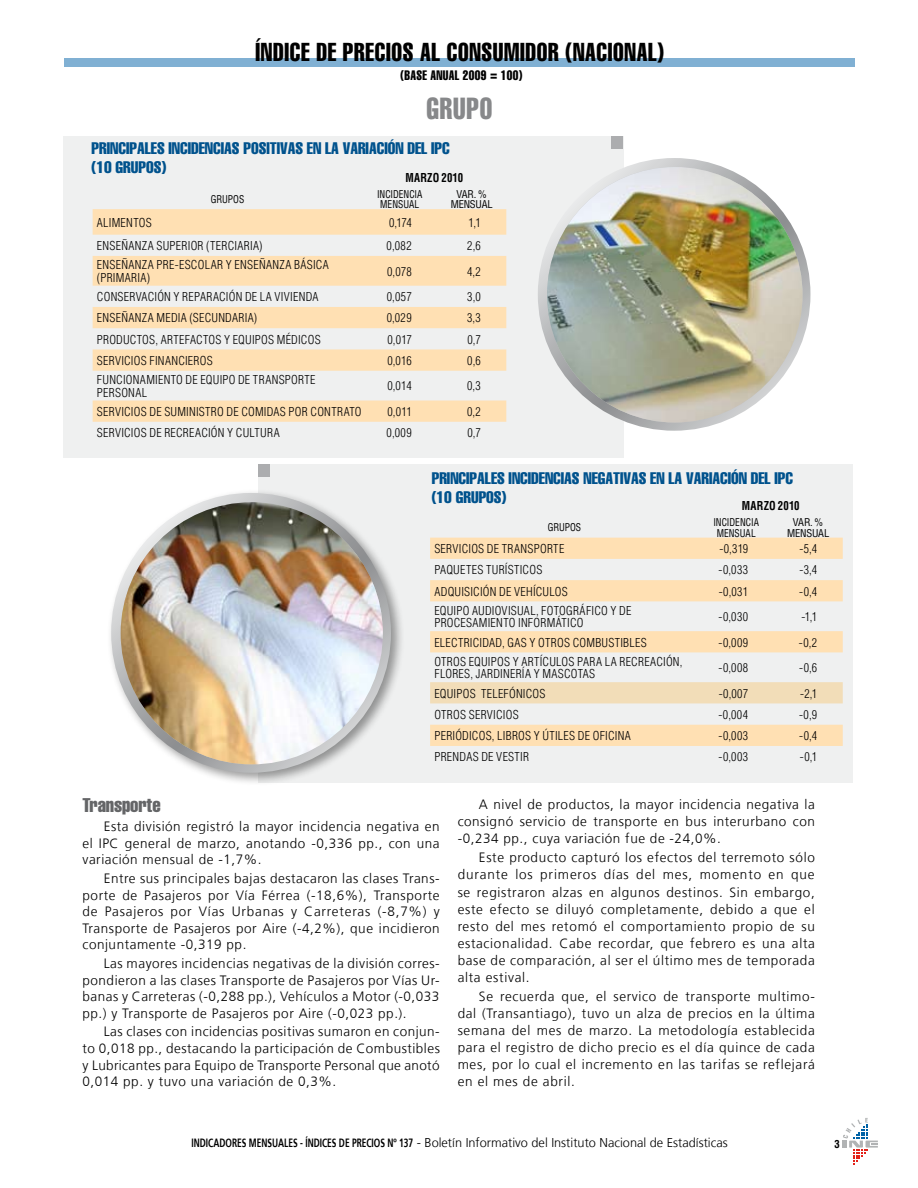
<style>
.page{position:relative;width:918px;height:1188px;background:#fff}
.page>*{position:absolute;margin:0;border:0;box-sizing:border-box;transform-origin:0 0}
.t1{font:extra-condensed 30px "Helvetica";color:#87888a;scale:.9 1}
.t2{font:extra-condensed 25.5px "Helvetica";color:#000;scale:.9 1}
.t3{font:extra-condensed 19.5px "Helvetica";letter-spacing:-.01em;color:#646567}
.t4{font:extra-condensed 16.5px "Helvetica";color:#00528d}
.t5{font:300 13.5px/17.1px "Frutiger";letter-spacing:.04em;color:#000;text-align:justify}
.t6{font:extra-condensed 13.5px "Helvetica";letter-spacing:.03em;color:#000;scale:.9 1}
.t7{font:300 12.75px "Frutiger";color:#000}
.t8{font:300 condensed 12px/12.8px "Helvetica";letter-spacing:.02em;color:#000}
.t9{font:700 condensed 12px "Helvetica";letter-spacing:.015em;color:#000;scale:.9 1}
.t10{font:700 condensed 10.8px "Helvetica";color:#000}
.t11{font:condensed 10.5px/10.5px "Helvetica";letter-spacing:-.01em;color:#000;text-align:center;scale:.9 1}
.t12{font:condensed 10.5px/10.5px "Helvetica";letter-spacing:-.01em;color:#000;text-align:center}
.s1{font-weight:700;font-size:12px}
</style>
<div class="page">
<svg style="left:842px;top:1118px;width:36px;height:46px"></svg>
<div style="left:63px;top:136px;width:561px;height:321px;background:#eceded"></div>
<div style="left:258px;top:464px;width:595px;height:319px;background:#eceded"></div>
<div style="left:611px;top:136px;width:12px;height:13px;background:#acadaf"></div>
<div style="left:258px;top:464px;width:12px;height:13px;background:#acadaf"></div>
<svg style="left:93px;top:209px;width:413px;height:213px;fill:#ffe0b3"></svg>
<svg style="left:430px;top:538px;width:413px;height:208px"></svg>
<div style="left:430px;top:682px;width:413px;height:21px;background:#f2ddb8"></div>
<div style="left:64px;top:58px;width:791px;height:8px;background:#80b0d3"></div>
<svg style="left:538px;top:158px;width:272px;height:273px"></svg>
<img style="left:547px;top:167px;width:256px;height:256px;border-radius:128px">
<div style="left:106px;top:488px;width:298px;height:298px;background:#000;opacity:.4"></div>
<svg style="left:111px;top:493px;width:280px;height:280px"></svg>
<img style="left:121px;top:502px;width:262px;height:262px;border-radius:131px">
<h2 class="t2" style="left:256px;top:35px;width:11px">ÍNDICE</h2>
<h2 class="t2" style="left:316px;top:35px;width:42px">DE PRECIOS</h2>
<h2 class="t2" style="left:420px;top:35px;width:43px">AL CONSUMIDOR</h2>
<h2 class="t2" style="left:566px;top:35px;width:21px">(NACIONAL</h2>
<h2 class="t2" style="left:657px;top:35px;width:9px">)</h2>
<p class="t6" style="left:400px;top:67px;width:41px">(BASE ANUAL</p>
<p class="t6" style="left:463px;top:67px;width:68px">2009 = 100)</p>
<h1 class="t1" style="left:426px;top:90px;width:31px">GRUPO</h1>
<p class="t4" style="left:92px;top:138px;width:8px">PRINCIPALES</p>
<p class="t4" style="left:169px;top:138px;width:116px">INCIDENCIAS POSITIVAS</p>
<p class="t4" style="left:307px;top:138px;width:144px">EN LA VARIACIÓN DEL IPC</p>
<p class="t4" style="left:92px;top:157px;width:41px">(10 GRUPOS</p>
<p class="t4" style="left:162px;top:157px;width:6px">)</p>
<p class="t9" style="left:406px;top:170px;width:65px">MARZO 2010</p>
<p class="t11" style="left:211px;top:194px;width:39px">GRUPOS</p>
<p class="t11" style="left:377px;top:188px;width:11px">INCIDENCIA<br>MENSUAL</p>
<p class="t12" style="left:451px;top:188px;width:44px">VAR. %<br>MENSUAL</p>
<p class="t8" style="left:97px;top:216px;width:56px">ALIMENTOS</p>
<p class="t8" style="left:389px;top:216px;width:24px">0,174</p>
<p class="t8" style="left:468px;top:216px;width:14px">1,1</p>
<p class="t8" style="left:97px;top:239px;width:167px">ENSEÑANZA SUPERIOR (TERCIARIA)</p>
<p class="t8" style="left:387px;top:239px;width:27px">0,082</p>
<p class="t8" style="left:467px;top:239px;width:15px">2,6</p>
<p class="t8" style="left:97px;top:258px;width:233px">ENSEÑANZA PRE-ESCOLAR Y ENSEÑANZA BÁSICA (PRIMARIA)</p>
<p class="t8" style="left:387px;top:265px;width:26px">0,078</p>
<p class="t8" style="left:467px;top:265px;width:15px">4,2</p>
<p class="t8" style="left:97px;top:290px;width:223px">CONSERVACIÓN Y REPARACIÓN DE LA VIVIENDA</p>
<p class="t8" style="left:387px;top:290px;width:26px">0,057</p>
<p class="t8" style="left:467px;top:290px;width:15px">3,0</p>
<p class="t8" style="left:97px;top:312px;width:162px">ENSEÑANZA MEDIA (SECUNDARIA)</p>
<p class="t8" style="left:387px;top:312px;width:27px">0,029</p>
<p class="t8" style="left:467px;top:312px;width:15px">3,3</p>
<p class="t8" style="left:97px;top:333px;width:225px">PRODUCTOS, ARTEFACTOS Y EQUIPOS MÉDICOS</p>
<p class="t8" style="left:388px;top:333px;width:26px">0,017</p>
<p class="t8" style="left:467px;top:333px;width:15px">0,7</p>
<p class="t8" style="left:97px;top:354px;width:117px">SERVICIOS FINANCIEROS</p>
<p class="t8" style="left:387px;top:354px;width:26px">0,016</p>
<p class="t8" style="left:467px;top:354px;width:15px">0,6</p>
<p class="t8" style="left:97px;top:373px;width:220px">FUNCIONAMIENTO DE EQUIPO DE TRANSPORTE<br>PERSONAL</p>
<p class="t8" style="left:387px;top:380px;width:26px">0,014</p>
<p class="t8" style="left:467px;top:380px;width:15px">0,3</p>
<p class="t8" style="left:97px;top:405px;width:266px">SERVICIOS DE SUMINISTRO DE COMIDAS POR CONTRATO</p>
<p class="t8" style="left:388px;top:405px;width:26px">0,011</p>
<p class="t8" style="left:467px;top:405px;width:15px">0,2</p>
<p class="t8" style="left:97px;top:426px;width:184px">SERVICIOS DE RECREACIÓN Y CULTURA</p>
<p class="t8" style="left:387px;top:426px;width:27px">0,009</p>
<p class="t8" style="left:467px;top:426px;width:15px">0,7</p>
<p class="t4" style="left:432px;top:468px;width:8px">PRINCIPALES</p>
<p class="t4" style="left:509px;top:468px;width:119px">INCIDENCIAS NEGATIVAS</p>
<p class="t4" style="left:650px;top:468px;width:144px">EN LA VARIACIÓN DEL IPC</p>
<p class="t4" style="left:432px;top:487px;width:41px">(10 GRUPOS</p>
<p class="t4" style="left:502px;top:487px;width:6px">)</p>
<p class="t9" style="left:742px;top:499px;width:65px">MARZO 2010</p>
<p class="t11" style="left:548px;top:522px;width:39px">GRUPOS</p>
<p class="t11" style="left:713px;top:517px;width:11px">INCIDENCIA<br>MENSUAL</p>
<p class="t12" style="left:787px;top:517px;width:44px">VAR. %<br>MENSUAL</p>
<p class="t8" style="left:434px;top:542px;width:131px">SERVICIOS DE TRANSPORTE</p>
<p class="t8" style="left:719px;top:542px;width:30px">-0,319</p>
<p class="t8" style="left:799px;top:542px;width:19px">-5,4</p>
<p class="t8" style="left:434px;top:563px;width:109px">PAQUETES TURÍSTICOS</p>
<p class="t8" style="left:719px;top:563px;width:31px">-0,033</p>
<p class="t8" style="left:799px;top:563px;width:19px">-3,4</p>
<p class="t8" style="left:434px;top:585px;width:135px">ADQUISICIÓN DE VEHÍCULOS</p>
<p class="t8" style="left:719px;top:585px;width:31px">-0,031</p>
<p class="t8" style="left:799px;top:585px;width:19px">-0,4</p>
<p class="t8" style="left:434px;top:604px;width:199px">EQUIPO AUDIOVISUAL, FOTOGRÁFICO Y DE<br>PROCESAMIENTO INFORMÁTICO</p>
<p class="t8" style="left:719px;top:610px;width:31px">-0,030</p>
<p class="t8" style="left:801px;top:610px;width:17px">-1,1</p>
<p class="t8" style="left:434px;top:636px;width:214px">ELECTRICIDAD, GAS Y OTROS COMBUSTIBLES</p>
<p class="t8" style="left:719px;top:636px;width:31px">-0,009</p>
<p class="t8" style="left:799px;top:636px;width:20px">-0,2</p>
<p class="t8" style="left:434px;top:655px;width:250px">OTROS EQUIPOS Y ARTÍCULOS PARA LA RECREACIÓN,<br>FLORES, JARDINERÍA Y MASCOTAS</p>
<p class="t8" style="left:719px;top:661px;width:31px">-0,008</p>
<p class="t8" style="left:799px;top:661px;width:20px">-0,6</p>
<p class="t8" style="left:434px;top:687px;width:113px">EQUIPOS TELEFÓNICOS</p>
<p class="t8" style="left:719px;top:687px;width:31px">-0,007</p>
<p class="t8" style="left:800px;top:687px;width:18px">-2,1</p>
<p class="t8" style="left:434px;top:708px;width:86px">OTROS SERVICIOS</p>
<p class="t8" style="left:718px;top:708px;width:31px">-0,004</p>
<p class="t8" style="left:799px;top:708px;width:20px">-0,9</p>
<p class="t8" style="left:434px;top:729px;width:198px">PERIÓDICOS, LIBROS Y ÚTILES DE OFICINA</p>
<p class="t8" style="left:719px;top:729px;width:31px">-0,003</p>
<p class="t8" style="left:799px;top:729px;width:19px">-0,4</p>
<p class="t8" style="left:434px;top:751px;width:96px">PRENDAS DE VESTIR</p>
<p class="t8" style="left:719px;top:751px;width:31px">-0,003</p>
<p class="t8" style="left:800px;top:751px;width:19px">-0,1</p>
<h3 class="t3" style="left:82px;top:792px;width:80px">TRANSPORTE</h3>
<p class="t5" style="left:82px;top:818px;width:359px;line-height:16.5px;text-indent:21px">Esta división registró la mayor incidencia negativa en el IPC general de marzo, anotando -0,336 pp., con una variación mensual de -1,7%.</p>
<p class="t5" style="left:82px;top:870px;width:359px;line-height:16.5px;text-indent:21px">Entre sus principales bajas destacaron las clases Trans&shy;porte de Pasajeros por Vía Férrea (-18,6%), Transporte de Pasajeros por Vías Urbanas y Carreteras (-8,7%) y Transporte de Pasajeros por Aire (-4,2%), que incidieron conjuntamente -0,319 pp.</p>
<p class="t5" style="left:82px;top:955px;width:359px;line-height:16.5px;text-indent:21px">Las mayores incidencias negativas de la división corres&shy;pondieron a las clases Transporte de Pasajeros por Vías Ur&shy;banas y Carreteras (-0,288 pp.), Vehículos a Motor (-0,033 pp.) y Transporte de Pasajeros por Aire (-0,023 pp.).</p>
<p class="t5" style="left:82px;top:1023px;width:359px;line-height:16.5px;text-indent:21px">Las clases con incidencias positivas sumaron en conjun&shy;to 0,018 pp., destacando la participación de Combustibles y Lubricantes para Equipo de Transporte Personal que anotó 0,014 pp. y tuvo una variación de 0,3%.</p>
<p class="t5" style="left:458px;top:796px;width:359px;text-indent:21px">A nivel de productos, la mayor incidencia negativa la consignó servicio de transporte en bus interurbano con -0,234 pp., cuya variación fue de -24,0%.</p>
<p class="t5" style="left:458px;top:849px;width:359px;text-indent:21px">Este producto capturó los efectos del terremoto sólo durante los primeros días del mes, momento en que se registraron alzas en algunos destinos. Sin embargo, este efecto se diluyó completamente, debido a que el resto del mes retomó el comportamiento propio de su estacionalidad. Cabe recordar, que febrero es una alta base de comparación, al ser el último mes de temporada alta estival.</p>
<p class="t5" style="left:458px;top:988px;width:359px;text-indent:21px">Se recuerda que, el servico de transporte multimo&shy;dal (Transantiago), tuvo un alza de precios en la última semana del mes de marzo. La metodología establecida para el registro de dicho precio es el día quince de cada mes, por lo cual el incremento en las tarifas se reflejará en el mes de abril.</p>
<p class="t7" style="left:191px;top:1135px;width:538px"><span class="s1">INDICADORES MENSUALES - ÍNDICES DE PRECIOS Nº 137</span> - Boletín Informativo del Instituto Nacional de Estadísticas</p>
<p class="t10" style="left:834px;top:1138px;width:7px">3</p>
</div>
